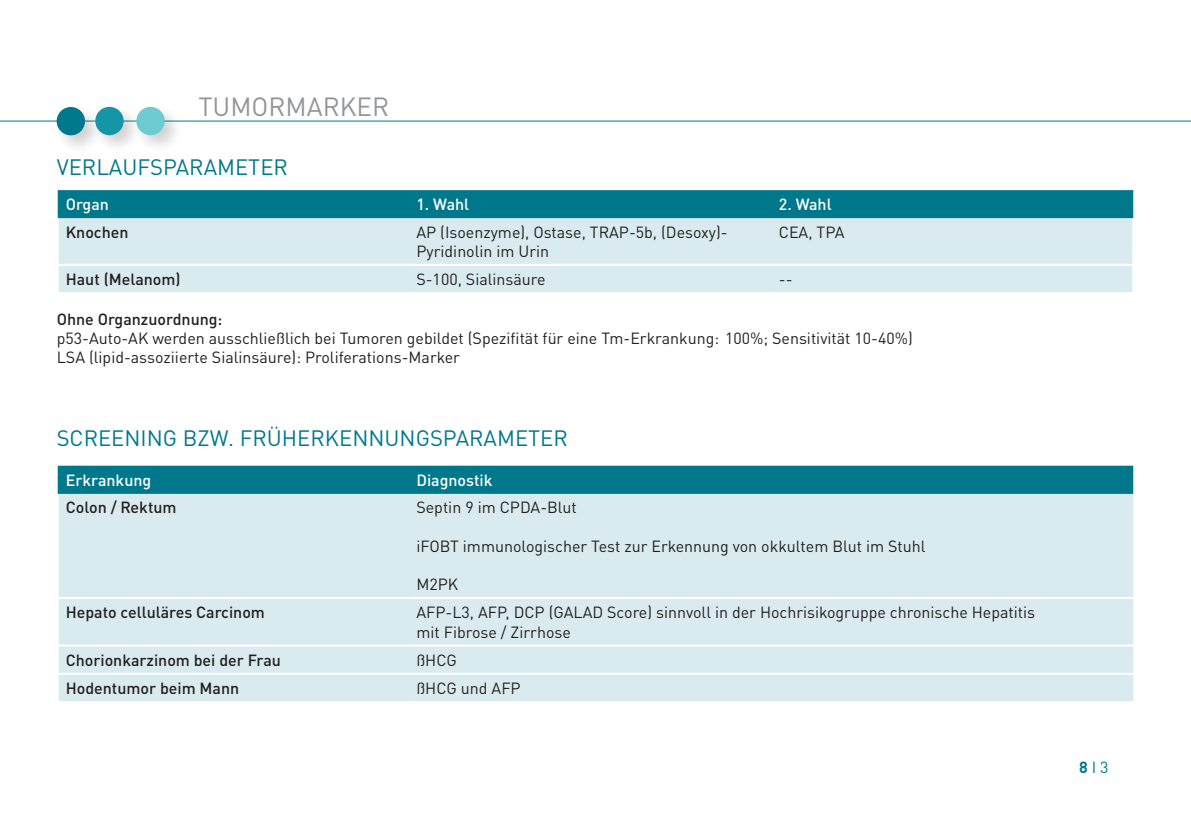
<style>
.page{position:relative;width:1191px;height:840px;background:#fff}
.page>*{position:absolute;margin:0;border:0;box-sizing:border-box;transform-origin:0 0}
.t1{font:26px "DIN Pro";color:#939598}
.t2{font:22px "DIN Pro";color:#00788b}
.t3{font:16px/19.2px "DIN Pro";color:#231f20}
.t4{font:500 16px "DIN Pro";color:#231f20}
.t5{font:500 16px "DIN Pro";color:#fff}
.t6{font:16px "DIN Pro";color:#00788b}
.s1{font-weight:700}
</style>
<div class="page">
<hr style="left:0;top:120px;width:1191px;height:1px;background:#00788b">
<div style="left:134px;top:104px;width:50px;height:50px;background:#231f20;opacity:.2"></div>
<div style="left:136px;top:107px;width:29px;height:28px;background:#6fcbd2;border-radius:50%"></div>
<div style="left:54px;top:104px;width:50px;height:50px;background:#231f20;opacity:.2"></div>
<div style="left:57px;top:107px;width:28px;height:28px;background:#00788b;border-radius:50%"></div>
<div style="left:93px;top:104px;width:49px;height:50px;background:#231f20;opacity:.2"></div>
<div style="left:95px;top:107px;width:29px;height:28px;background:#1596a6;border-radius:50%"></div>
<div style="left:58px;top:190px;width:1075px;height:28px;background:#00788b"></div>
<div style="left:59px;top:218px;width:1073px;height:74px;background:#daebef"></div>
<hr style="left:57px;top:264px;width:351px;height:2px;background:#fff">
<hr style="left:408px;top:264px;width:363px;height:2px;background:#fff">
<hr style="left:771px;top:264px;width:363px;height:2px;background:#fff">
<div style="left:58px;top:465px;width:1075px;height:28px;background:#00788b"></div>
<div style="left:59px;top:493px;width:1074px;height:207px;background:#daebef"></div>
<hr style="left:57px;top:596px;width:351px;height:2px;background:#fff">
<hr style="left:408px;top:596px;width:725px;height:2px;background:#fff">
<hr style="left:57px;top:644px;width:351px;height:2px;background:#fff">
<hr style="left:408px;top:644px;width:725px;height:2px;background:#fff">
<hr style="left:57px;top:672px;width:351px;height:2px;background:#fff">
<hr style="left:408px;top:672px;width:725px;height:2px;background:#fff">
<h1 class="t1" style="left:198px;top:86px;width:192px">TUMORMARKER</h1>
<h2 class="t2" style="left:57px;top:149px;width:233px">VERLAUFSPARAMETER</h2>
<p class="t5" style="left:66px;top:191px;width:45px">Organ</p>
<p class="t5" style="left:416px;top:191px;width:54px">1. Wahl</p>
<p class="t5" style="left:779px;top:191px;width:54px">2. Wahl</p>
<p class="t4" style="left:66px;top:219px;width:64px">Knochen</p>
<p class="t3" style="left:416px;top:220px;width:313px">AP (Isoenzyme), Ostase, TRAP-5b, (Desoxy)-<br>Pyridinolin im Urin</p>
<p class="t3" style="left:779px;top:220px;width:67px">CEA, TPA</p>
<p class="t4" style="left:66px;top:266px;width:116px">Haut (Melanom)</p>
<p class="t3" style="left:416px;top:268px;width:131px">S-100, Sialinsäure</p>
<p class="t3" style="left:779px;top:268px;width:15px">--</p>
<p class="t4" style="left:57px;top:305px;width:167px">Ohne Organzuordnung:</p>
<p class="t3" style="left:57px;top:326px;width:857px">p53-Auto-AK werden ausschließlich bei Tumoren gebildet (Spezifität für eine Tm-Erkrankung: 100%; Sensitivität 10-40%)<br>LSA (lipid-assoziierte Sialinsäure): Proliferations-Marker</p>
<h2 class="t2" style="left:57px;top:420px;width:513px">SCREENING BZW. FRÜHERKENNUNGSPARAMETER</h2>
<p class="t5" style="left:66px;top:467px;width:87px">Erkrankung</p>
<p class="t5" style="left:416px;top:467px;width:78px">Diagnostik</p>
<p class="t4" style="left:66px;top:494px;width:112px">Colon / Rektum</p>
<p class="t3" style="left:416px;top:496px;width:162px">Septin 9 im CPDA-Blut</p>
<p class="t3" style="left:416px;top:534px;width:511px">iFOBT immunologischer Test zur Erkennung von okkultem Blut im Stuhl</p>
<p class="t3" style="left:416px;top:572px;width:43px">M2PK</p>
<p class="t4" style="left:66px;top:599px;width:201px">Hepato celluläres Carcinom</p>
<p class="t3" style="left:416px;top:601px;width:620px">AFP-L3, AFP, DCP (GALAD Score) sinnvoll in der Hochrisikogruppe chronische Hepatitis mit Fibrose / Zirrhose</p>
<p class="t4" style="left:66px;top:646px;width:217px">Chorionkarzinom bei der Frau</p>
<p class="t3" style="left:416px;top:648px;width:42px">ßHCG</p>
<p class="t4" style="left:66px;top:675px;width:175px">Hodentumor beim Mann</p>
<p class="t3" style="left:416px;top:676px;width:106px">ßHCG und AFP</p>
<p class="t6" style="left:1079px;top:754px;width:31px"><span class="s1">8</span> I 3</p>
</div>
